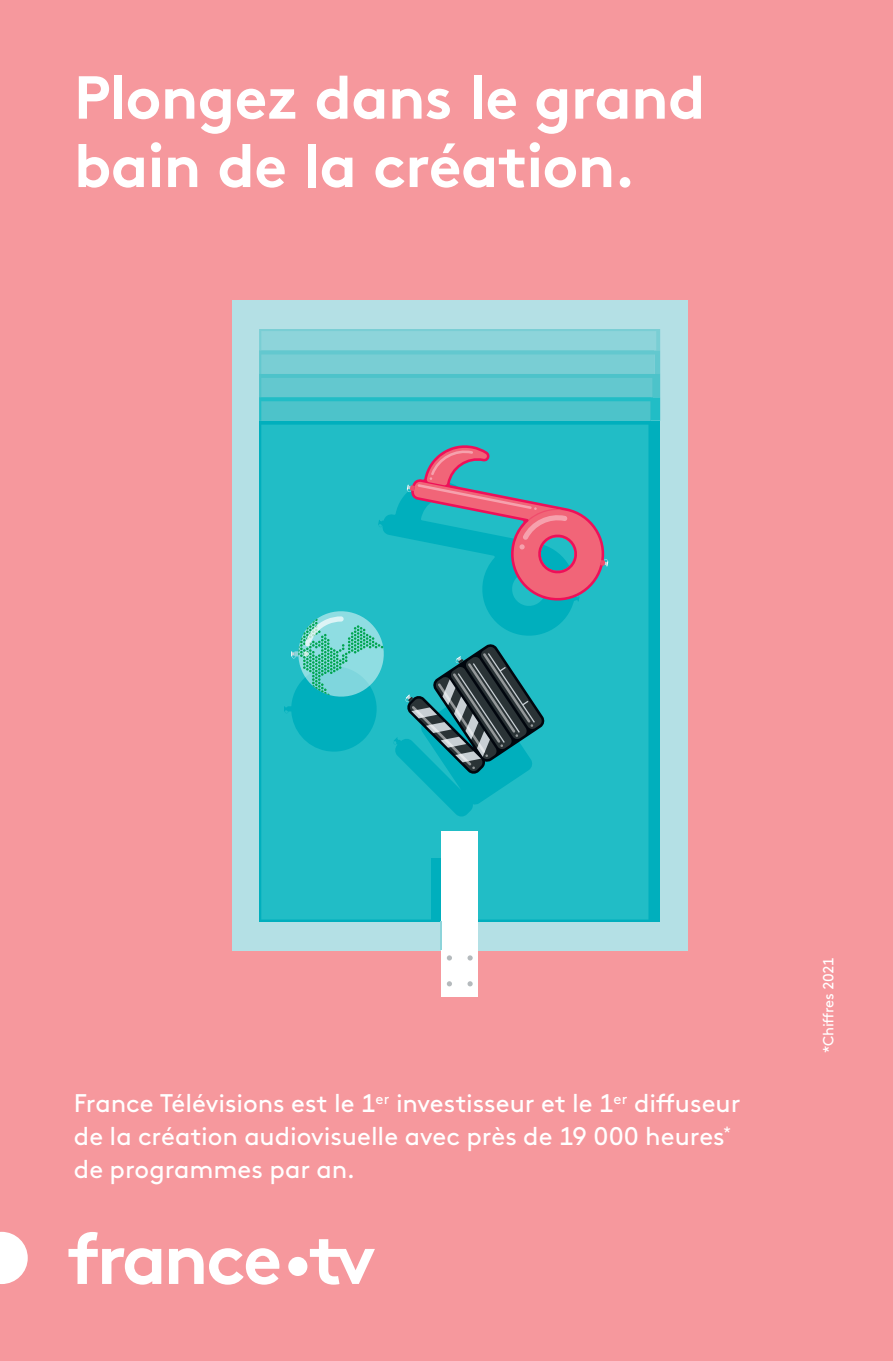
<style>
.page{position:relative;width:893px;height:1361px;background:#f6989d}
.page>*{position:absolute;margin:0;border:0;box-sizing:border-box;transform-origin:0 0}
.t1{font:700 60.6px/68.4px "Brown Ftv";letter-spacing:-.01em;color:#fff}
.t2{font:25.5px/32.7px "Brown Ftv";color:#fff}
.t3{font:14.7px "Brown Ftv";letter-spacing:-.02em;color:#fff}
</style>
<div class="page">
<svg style="left:0;top:1231px;width:28px;height:53px"></svg>
<svg style="left:169px;top:1248px;width:110px;height:36px"></svg>
<svg style="left:68px;top:1232px;width:93px;height:52px"></svg>
<div style="left:288px;top:1257px;width:19px;height:19px;background:#fff;border-radius:50%"></div>
<svg style="left:310px;top:1239px;width:65px;height:45px"></svg>
<div style="left:232px;top:300px;width:455px;height:650px;background:#b4e0e5"></div>
<div style="left:259px;top:421px;width:401px;height:500px;background:#00afbd"></div>
<svg style="left:259px;top:329px;width:401px;height:92px;background:#67cad0"></svg>
<div style="left:261px;top:425px;width:387px;height:494px;background:#21bdc6"></div>
<svg style="left:284px;top:445px;width:324px;height:372px"></svg>
<div style="left:431px;top:858px;width:36px;height:63px;background:#00afbd"></div>
<div style="left:442px;top:831px;width:36px;height:165px;background:#fff"></div>
<svg style="left:447px;top:981px;width:5px;height:5px"></svg>
<svg style="left:467px;top:981px;width:6px;height:5px"></svg>
<svg style="left:447px;top:955px;width:5px;height:5px"></svg>
<svg style="left:467px;top:955px;width:6px;height:5px"></svg>
<hr style="left:440px;top:921px;width:2px;height:29px;background:#8dd4da">
<h1 class="t1" style="left:74px;top:63px;width:633px">Plongez dans le grand bain de la création.</h1>
<p class="t2" style="left:74px;top:1087px;width:668px">France Télévisions est le 1<sup>er</sup> investisseur et le 1<sup>er</sup> diffuseur de la création audiovisuelle avec près de 19 000 heures<sup>* </sup>de programmes par an.</p>
<p class="t3" style="left:820px;top:1053px;width:97px;rotate:-90deg">*Chiffres 2021</p>
</div>
